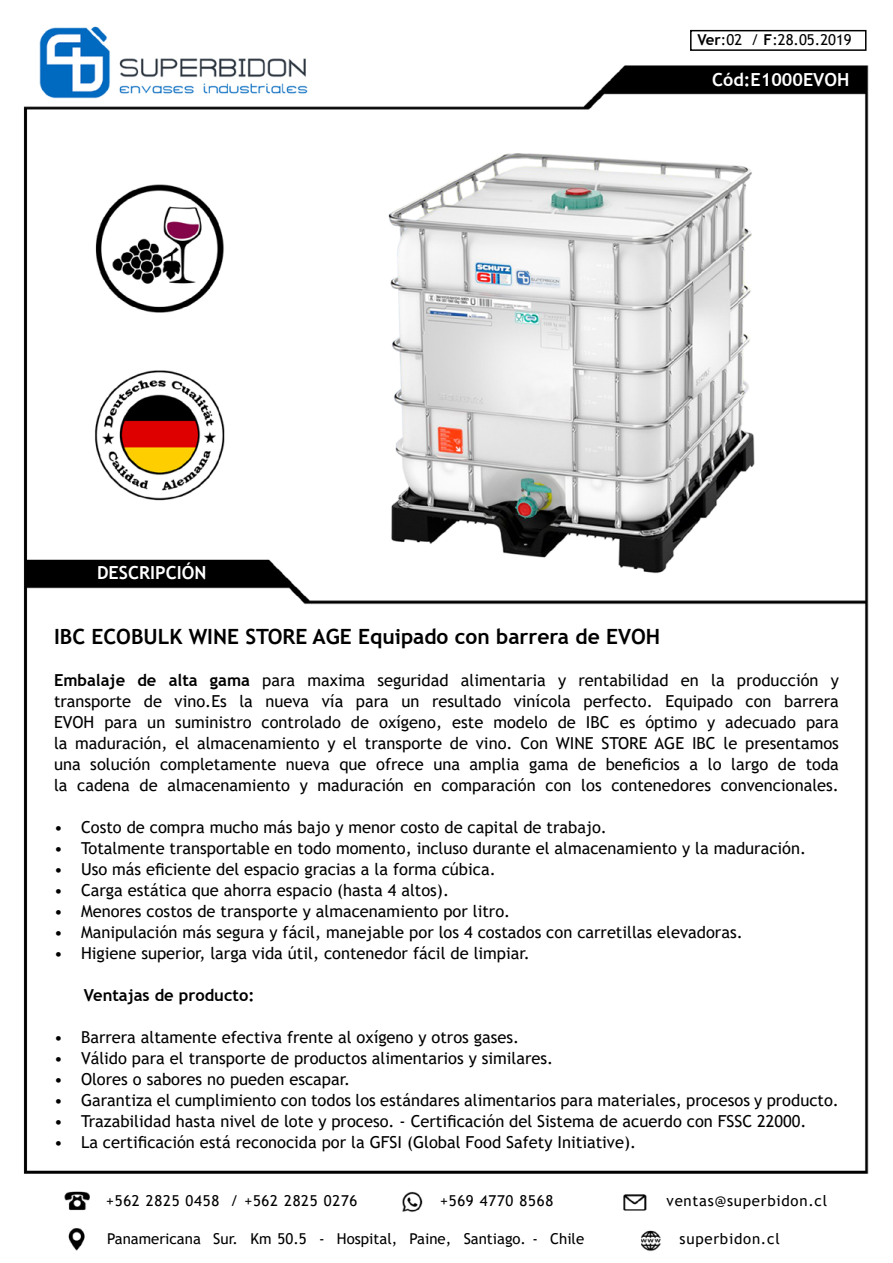
<style>
.page{position:relative;width:893px;height:1263px;background:#fff}
.page>*{position:absolute;margin:0;border:0;box-sizing:border-box;transform-origin:0 0}
.t1{font:700 21px "Trebuchet MS";color:#000}
.t2{font:700 18px "Trebuchet MS";color:#fff}
.t3{font:16.5px/21px "Trebuchet MS";color:#000;text-align:justify}
.t4{font:700 16.5px "Trebuchet MS";color:#000}
.t5{font:15px "Trebuchet MS";color:#000}
.t6{font:15px "Trebuchet MS";letter-spacing:.05em;color:#000}
.s1{font-weight:700}
</style>
<div class="page">
<img style="left:23px;top:26px;width:846px;height:1225px">
<div style="left:690px;top:30px;width:176px;height:21px;border:2px solid #000"></div>
<p class="t5" style="left:697px;top:30px;width:156px"><span class="s1">Ver</span>:02 / <span class="s1">F</span>:28.05.2019</p>
<p class="t2" style="left:712px;top:68px;width:139px">Cód:E1000EVOH</p>
<p class="t2" style="left:97px;top:562px;width:111px">DESCRIPCIÓN</p>
<p class="t1" style="left:54px;top:623px;width:608px">IBC ECOBULK WINE STORE AGE Equipado con barrera de EVOH</p>
<p class="t3" style="left:54px;top:669px;width:786px"><span class="s1">Embalaje de alta gama</span> para maxima seguridad alimentaria y rentabilidad en la producción y transporte de vino.Es la nueva vía para un resultado vinícola perfecto. Equipado con barrera EVOH para un suministro controlado de oxígeno, este modelo de IBC es óptimo y adecuado para la maduración, el almacenamiento y el transporte de vino. Con WINE STORE AGE IBC le presentamos una solución completamente nueva que ofrece una amplia gama de beneficios a lo largo de toda la cadena de almacenamiento y maduración en comparación con los contenedores convencionales.</p>
<p class="t3" style="left:54px;top:816px;width:554px">• Costo de compra mucho más bajo y menor costo de capital de trabajo.</p>
<p class="t3" style="left:54px;top:837px;width:754px">• Totalmente transportable en todo momento, incluso durante el almacenamiento y la maduración.</p>
<p class="t3" style="left:54px;top:858px;width:443px">• Uso más eficiente del espacio gracias a la forma cúbica.</p>
<p class="t3" style="left:54px;top:879px;width:397px">• Carga estática que ahorra espacio (hasta 4 altos).</p>
<p class="t3" style="left:54px;top:900px;width:458px">• Menores costos de transporte y almacenamiento por litro.</p>
<p class="t3" style="left:54px;top:921px;width:690px">• Manipulación más segura y fácil, manejable por los 4 costados con carretillas elevadoras.</p>
<p class="t3" style="left:54px;top:942px;width:477px">• Higiene superior, larga vida útil, contenedor fácil de limpiar.</p>
<p class="t4" style="left:84px;top:985px;width:172px">Ventajas de producto:</p>
<p class="t3" style="left:54px;top:1026px;width:467px">• Barrera altamente efectiva frente al oxígeno y otros gases.</p>
<p class="t3" style="left:54px;top:1047px;width:501px">• Válido para el transporte de productos alimentarios y similares.</p>
<p class="t3" style="left:54px;top:1068px;width:298px">• Olores o sabores no pueden escapar.</p>
<p class="t3" style="left:54px;top:1089px;width:786px">• Garantiza el cumplimiento con todos los estándares alimentarios para materiales, procesos y producto.</p>
<p class="t3" style="left:54px;top:1110px;width:754px">• Trazabilidad hasta nivel de lote y proceso. - Certificación del Sistema de acuerdo con FSSC 22000.</p>
<p class="t3" style="left:54px;top:1131px;width:584px">• La certificación está reconocida por la GFSI (Global Food Safety Initiative).</p>
<p class="t6" style="left:106px;top:1191px;width:253px">+562 2825 0458 / +562 2825 0276</p>
<p class="t6" style="left:440px;top:1191px;width:115px">+569 4770 8568</p>
<p class="t6" style="left:667px;top:1191px;width:162px">ventas@superbidon.cl</p>
<p class="t5" style="left:107px;top:1229px;width:478px">Panamericana Sur. Km 50.5 - Hospital, Paine, Santiago. - Chile</p>
<p class="t6" style="left:680px;top:1229px;width:102px">superbidon.cl</p>
</div>
